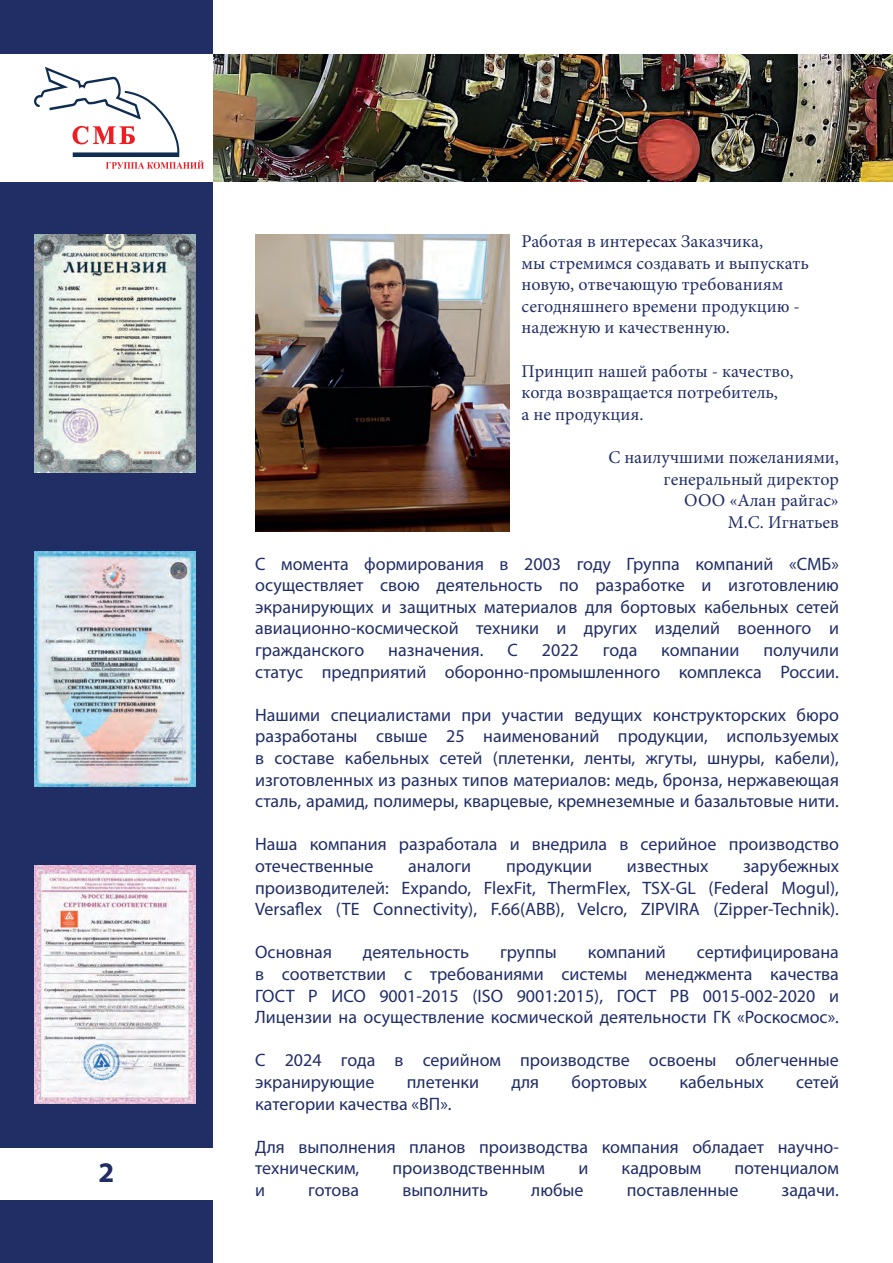
<style>
.page{position:relative;width:893px;height:1263px;background:#fff}
.page>*{position:absolute;margin:0;border:0;box-sizing:border-box;transform-origin:0 0}
.t1{font:700 28.5px "Myriad Pro";color:#212e66}
.t2{font:18px/21.6px "Myriad Pro";color:#212e66;text-align:justify}
.t3{font:18px/21.6px "Minion Pro";color:#212e66}
</style>
<div class="page">
<img style="left:213px;top:54px;width:680px;height:128px">
<div style="left:0;top:0;width:213px;height:1263px;background:#212e66"></div>
<div style="left:0;top:54px;width:213px;height:128px;background:#fff"></div>
<svg style="left:34px;top:67px;width:170px;height:102px"></svg>
<div style="left:0;top:1148px;width:217px;height:51px;background:#fff"></div>
<img style="left:34px;top:866px;width:162px;height:238px">
<img style="left:34px;top:235px;width:162px;height:238px">
<img style="left:34px;top:552px;width:162px;height:235px">
<img style="left:255px;top:235px;width:255px;height:297px">
<h1 class="t1" style="left:98px;top:1154px;width:17px">2</h1>
<p class="t3" style="left:522px;top:230px;width:289px">Работая в интересах Заказчика,<br>мы стремимся создавать и выпускать новую, отвечающую требованиям сегодняшнего времени продукцию - надежную и качественную.</p>
<p class="t3" style="left:522px;top:360px;width:274px">Принцип нашей работы - качество, когда возвращается потребитель,<br>а не продукция.</p>
<p class="t3" style="left:608px;top:446px;width:232px;text-align:right">С наилучшими пожеланиями, генеральный директор<br>ООО «Алан райгас»<br>М.С. Игнатьев</p>
<p class="t2" style="left:255px;top:552px;width:585px">С момента формирования в 2003 году Группа компаний «СМБ» осуществляет свою деятельность по разработке и изготовлению экранирующих и защитных материалов для бортовых кабельных сетей авиационно-космической техники и других изделий военного и гражданского</p>
<p class="t2" style="left:388px;top:639px;width:97px">назначения.</p>
<p class="t2" style="left:507px;top:639px;width:12px">С</p>
<p class="t2" style="left:542px;top:639px;width:38px">2022</p>
<p class="t2" style="left:603px;top:639px;width:36px">года</p>
<p class="t2" style="left:661px;top:639px;width:80px">компании</p>
<p class="t2" style="left:255px;top:639px;width:585px;text-align:right">получили<br>статус предприятий оборонно-промышленного комплекса России.</p>
<p class="t2" style="left:255px;top:704px;width:585px">Нашими специалистами при участии ведущих конструкторских бюро разработаны свыше 25 наименований продукции, используемых в составе кабельных сетей (плетенки, ленты, жгуты, шнуры, кабели), изготовленных из разных типов материалов: медь, бронза, нержавеющая сталь, арамид, полимеры, кварцевые, кремнеземные и базальтовые нити.</p>
<p class="t2" style="left:255px;top:833px;width:585px">Наша компания разработала и внедрила в серийное производство отечественные</p>
<p class="t2" style="left:255px;top:855px;width:585px;text-indent:488px">зарубежных производителей: Expando, FlexFit, ThermFlex, TSX-GL (Federal Mogul), Versaflex (TE Connectivity), F.66(ABB), Velcro, ZIPVIRA (Zipper-Technik).</p>
<p class="t2" style="left:255px;top:941px;width:78px">Основная</p>
<p class="t2" style="left:363px;top:941px;width:108px">деятельность</p>
<p class="t2" style="left:500px;top:941px;width:58px">группы</p>
<p class="t2" style="left:588px;top:941px;width:80px">компаний</p>
<p class="t2" style="left:408px;top:855px;width:65px">аналоги</p>
<p class="t2" style="left:506px;top:855px;width:88px">продукции</p>
<p class="t2" style="left:627px;top:855px;width:83px">известных</p>
<p class="t2" style="left:255px;top:941px;width:585px;text-indent:442px">сертифицирована в соответствии с требованиями системы менеджмента качества ГОСТ Р ИСО 9001-2015 (ISO 9001:2015), ГОСТ РВ 0015-002-2020 и Лицензии на осуществление космической деятельности ГК «Роскосмос».</p>
<p class="t2" style="left:255px;top:1049px;width:585px">С 2024 года в серийном производстве освоены облегченные экранирующие</p>
<p class="t2" style="left:407px;top:1071px;width:74px">плетенки</p>
<p class="t2" style="left:511px;top:1071px;width:29px">для</p>
<p class="t2" style="left:571px;top:1071px;width:77px">бортовых</p>
<p class="t2" style="left:679px;top:1071px;width:86px">кабельных</p>
<p class="t2" style="left:796px;top:1071px;width:44px">сетей</p>
<p class="t2" style="left:255px;top:1092px;width:198px">категории качества «ВП».</p>
<p class="t2" style="left:255px;top:1136px;width:585px">Для выполнения планов производства компания обладает научно&shy;техническим,</p>
<p class="t2" style="left:392px;top:1157px;width:154px">производственным</p>
<p class="t2" style="left:578px;top:1157px;width:11px">и</p>
<p class="t2" style="left:622px;top:1157px;width:81px">кадровым</p>
<p class="t2" style="left:734px;top:1157px;width:106px">потенциалом</p>
<p class="t2" style="left:255px;top:1179px;width:11px">и</p>
<p class="t2" style="left:308px;top:1179px;width:52px">готова</p>
<p class="t2" style="left:402px;top:1179px;width:87px">выполнить</p>
<p class="t2" style="left:531px;top:1179px;width:54px">любые</p>
<p class="t2" style="left:627px;top:1179px;width:113px">поставленные</p>
<p class="t2" style="left:782px;top:1179px;width:59px">задачи.</p>
</div>
